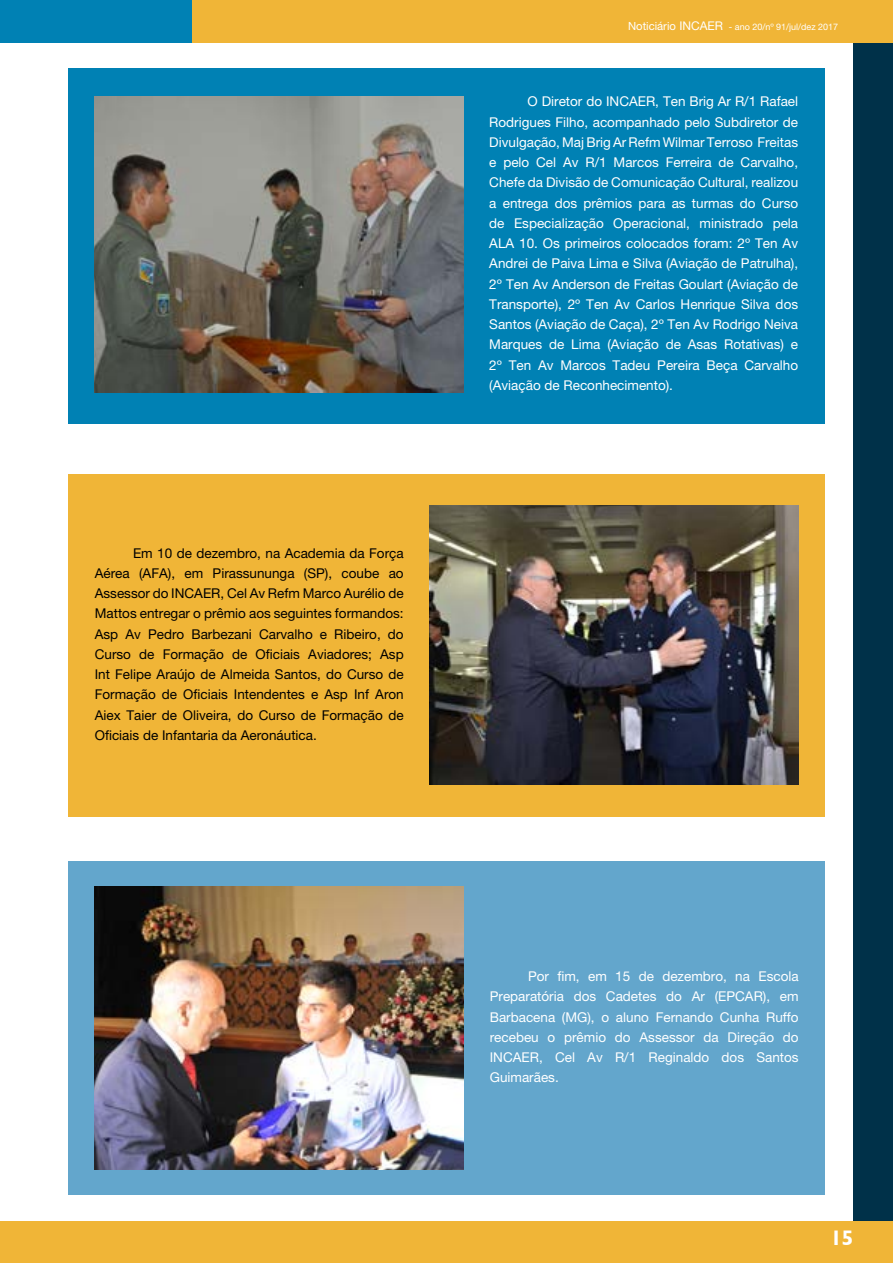
<style>
.page{position:relative;width:893px;height:1263px;background:#fff}
.page>*{position:absolute;margin:0;border:0;box-sizing:border-box;transform-origin:0 0}
.t1{font:700 21px "Humanist 521 BT";color:#fff}
.t2{font:13.5px/20.2px "Helvetica Neue LT Pro";color:#fff;text-align:justify}
.t3{font:13.5px/20.2px "Helvetica Neue LT Pro";color:#000;text-align:justify}
.t4{font:9px "Helvetica Neue LT Pro";color:#fff}
.s1{font-size:11.25px}
.s2{font-size:12px}
</style>
<div class="page">
<div style="left:0;top:0;width:195px;height:43px;background:#0081b4"></div>
<div style="left:853px;top:1px;width:40px;height:1261px;background:#003149"></div>
<div style="left:0;top:1221px;width:893px;height:42px;background:#f0b537"></div>
<div style="left:192px;top:0;width:701px;height:43px;background:#f0b537"></div>
<div style="left:69px;top:68px;width:756px;height:355px;background:#0081b4"></div>
<div style="left:69px;top:474px;width:756px;height:343px;background:#f0b537"></div>
<div style="left:69px;top:861px;width:756px;height:334px;background:#63a6cc"></div>
<img style="left:95px;top:97px;width:368px;height:295px">
<img style="left:429px;top:506px;width:369px;height:279px">
<img style="left:95px;top:887px;width:368px;height:282px">
<p class="t3" style="left:95px;top:542px;width:310px;text-indent:38px">Em 10 de dezembro, na Academia da Força Aérea (AFA), em Pirassununga (SP), coube ao Assessor do INCAER, Cel Av Refm Marco Aurélio de Mattos entregar o prêmio aos seguintes formandos:<br>Asp Av Pedro Barbezani Carvalho e Ribeiro, do Curso de Formação de Oficiais Aviadores; Asp Int Felipe Araújo de Almeida Santos, do Curso de Formação de Oficiais Intendentes e Asp Inf Aron Aiex Taier de Oliveira, do Curso de Formação de Oficiais de Infantaria da Aeronáutica.</p>
<p class="t4" style="left:628px;top:22px;width:212px"><span class="s1">Noticiário</span> <span class="s2">INCAER</span> - ano 20/nº 91/jul/dez 2017</p>
<p class="t2" style="left:489px;top:91px;width:310px;text-indent:38px">O Diretor do INCAER, Ten Brig Ar R/1 Rafael Rodrigues Filho, acompanhado pelo Subdiretor de Divulgação, Maj Brig Ar Refm Wilmar Terroso Freitas e pelo Cel Av R/1 Marcos Ferreira de Carvalho, Chefe da Divisão de Comunicação Cultural, realizou a entrega dos prêmios para as turmas do Curso de Especialização Operacional, ministrado pela ALA 10. Os primeiros colocados foram: 2º Ten Av Andrei de Paiva Lima e Silva (Aviação de Patrulha), 2º Ten Av Anderson de Freitas Goulart (Aviação de Transporte), 2º Ten Av Carlos Henrique Silva dos Santos (Aviação de Caça), 2º Ten Av Rodrigo Neiva Marques de Lima (Aviação de Asas Rotativas) e 2º Ten Av Marcos Tadeu Pereira Beça Carvalho (Aviação de Reconhecimento).</p>
<p class="t2" style="left:490px;top:966px;width:310px;text-indent:38px">Por fim, em 15 de dezembro, na Escola Preparatória dos Cadetes do Ar (EPCAR), em Barbacena (MG), o aluno Fernando Cunha Ruffo recebeu o prêmio do Assessor da Direção do INCAER, Cel Av R/1 Reginaldo dos Santos Guimarães.</p>
<h1 class="t1" style="left:830px;top:1225px;width:24px">15</h1>
</div>
